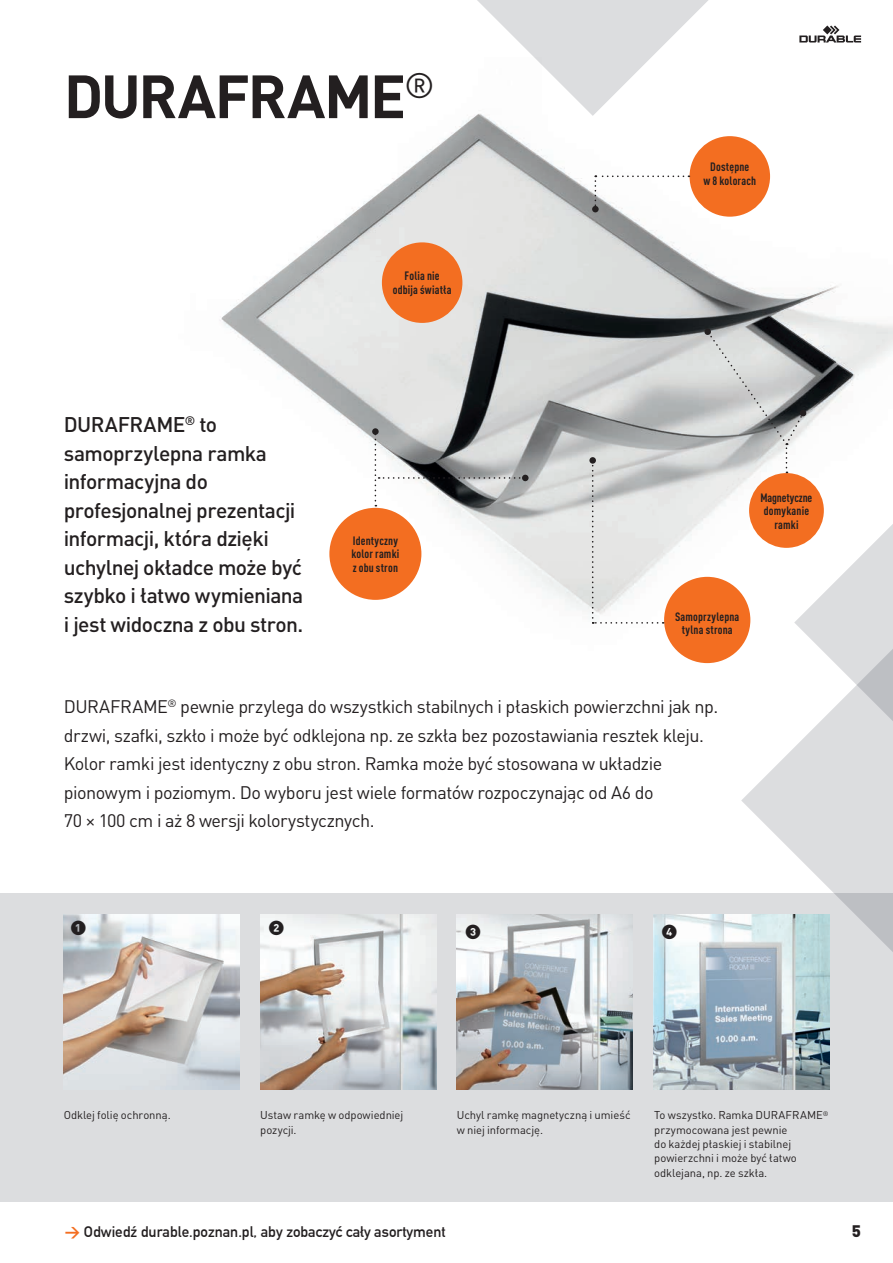
<style>
.page{position:relative;width:893px;height:1263px;background:#fff}
.page>*{position:absolute;margin:0;border:0;box-sizing:border-box;transform-origin:0 0}
.t1{font:700 60px "DIN Pro";letter-spacing:-.03em;color:#231f20}
.t2{font:500 21px/28.5px "DIN Pro";letter-spacing:-.025em;color:#231f20}
.t3{font:700 19.95px "DIN Pro";color:#231f20}
.t4{font:18px/28.5px "DIN Pro";letter-spacing:-.03em;color:#231f20}
.t5{font:900 16.5px "DIN Pro";color:#231f20}
.t6{font:700 15px "DIN Alternate";color:#231f20}
.t7{font:700 condensed 12px/13.5px "DIN Pro";letter-spacing:.015em;color:#231f20;text-align:center}
.t8{font:11.25px/14.2px "DIN Pro";letter-spacing:-.005em;color:#231f20}
.s1{font-family:"DIN Pro";color:#f36e21}
</style>
<div class="page">
<img style="left:222px;top:116px;width:630px;height:496px">
<div style="left:689px;top:136px;width:81px;height:81px;background:#f36e21;border-radius:50%"></div>
<div style="left:664px;top:577px;width:86px;height:86px;background:#f36e21;border-radius:50%"></div>
<div style="left:329px;top:508px;width:92px;height:92px;background:#f36e21;border-radius:50%"></div>
<div style="left:382px;top:242px;width:80px;height:81px;background:#f36e21;border-radius:50%"></div>
<svg style="left:595px;top:175px;width:94px;height:35px"></svg>
<div style="left:592px;top:206px;width:7px;height:6px;background:#231f20;border-radius:50%"></div>
<svg style="left:592px;top:460px;width:72px;height:164px"></svg>
<div style="left:589px;top:457px;width:7px;height:7px;background:#231f20;border-radius:50%"></div>
<div style="left:372px;top:428px;width:7px;height:7px;background:#231f20;border-radius:50%"></div>
<svg style="left:375px;top:431px;width:151px;height:75px"></svg>
<div style="left:522px;top:475px;width:7px;height:6px;background:#231f20;border-radius:50%"></div>
<div style="left:0;top:893px;width:893px;height:308px;background:#dcdddf"></div>
<img style="left:260px;top:914px;width:176px;height:176px">
<img style="left:457px;top:914px;width:176px;height:176px">
<img style="left:653px;top:914px;width:176px;height:176px">
<img style="left:64px;top:914px;width:176px;height:176px">
<svg style="left:704px;top:328px;width:189px;height:336px"></svg>
<svg style="left:741px;top:599px;width:152px;height:403px;fill:#dcdddf"></svg>
<svg style="left:474px;top:0;width:234px;height:116px"></svg>
<svg style="left:799px;top:26px;width:62px;height:17px"></svg>
<h1 class="t1" style="left:64px;top:50px;width:372px">DURAFRAME<sup>®</sup></h1>
<p class="t2" style="left:64px;top:409px;width:241px">DURAFRAME<sup>®</sup> to samoprzylepna ramka informacyjna do profesjonalnej prezentacji informacji, która dzięki uchylnej okładce może być szybko i łatwo wymieniana i jest widoczna z obu stron.</p>
<p class="t7" style="left:393px;top:269px;width:60px">Folia nie odbija światła</p>
<p class="t7" style="left:351px;top:533px;width:50px;text-align:justify">Identyczny kolor ramki z obu stron</p>
<p class="t7" style="left:703px;top:159px;width:54px">Dostępne<br>w 8 kolorach</p>
<p class="t7" style="left:760px;top:490px;width:53px">Magnetyczne domykanie ramki</p>
<p class="t7" style="left:675px;top:609px;width:66px">Samoprzylepna tylna strona</p>
<p class="t4" style="left:64px;top:691px;width:656px">DURAFRAME<sup>®</sup> pewnie przylega do wszystkich stabilnych i płaskich powierzchni jak np. drzwi, szafki, szkło i może być odklejona np. ze szkła bez pozostawiania resztek kleju.<br>Kolor ramki jest identyczny z obu stron. Ramka może być stosowana w układzie pionowym i poziomym. Do wyboru jest wiele formatów rozpoczynając od A6 do<br>70 × 100 cm i aż 8 wersji kolorystycznych.</p>
<p class="t3" style="left:69px;top:912px;width:19px">❶</p>
<p class="t3" style="left:268px;top:912px;width:19px">❷</p>
<p class="t3" style="left:464px;top:916px;width:19px">❸</p>
<p class="t3" style="left:660px;top:916px;width:19px">❹</p>
<p class="t8" style="left:64px;top:1107px;width:108px">Odklej folię ochronną.</p>
<p class="t8" style="left:260px;top:1107px;width:145px">Ustaw ramkę w odpowiedniej pozycji.</p>
<p class="t8" style="left:457px;top:1107px;width:175px">Uchyl ramkę magnetyczną i umieść w niej informację.</p>
<p class="t8" style="left:654px;top:1107px;width:176px">To wszystko. Ramka DURAFRAME<sup>® </sup>przymocowana jest pewnie<br>do każdej płaskiej i stabilnej powierzchni i może być łatwo odklejana, np. ze szkła.</p>
<p class="t6" style="left:65px;top:1220px;width:382px"><span class="s1">→</span> Odwiedź durable.poznan.pl, aby zobaczyć cały asortyment</p>
<p class="t5" style="left:852px;top:1218px;width:11px">5</p>
</div>
